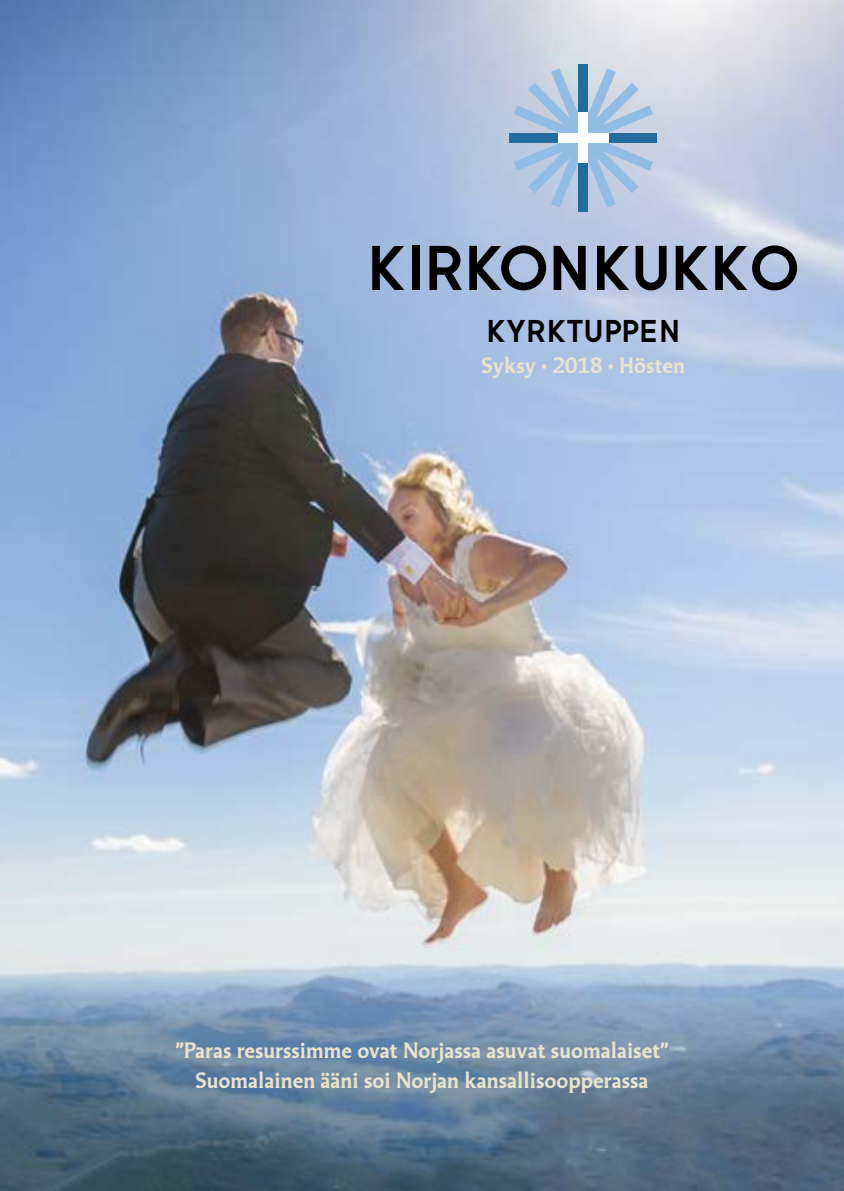
<style>
.page{position:relative;width:844px;height:1191px;background:#fff}
.page>*{position:absolute;margin:0;border:0;box-sizing:border-box;transform-origin:0 0}
.t1{font:700 63px "Sofia";color:#000}
.t2{font:700 31.5px "Sofia";letter-spacing:.02em;color:#000}
.t3{font:700 21px/29.8px "Martti Display";color:#e9e3cd;text-align:center}
</style>
<div class="page">
<img style="left:0;top:0;width:843px;height:1191px">
<div style="left:509px;top:133px;width:147px;height:10px;background:#236d9c"></div>
<div style="left:578px;top:64px;width:10px;height:147px;background:#236d9c"></div>
<svg style="left:513px;top:68px;width:140px;height:140px;background:#a5c0dd"></svg>
<div style="left:578px;top:113px;width:10px;height:50px;background:#fff"></div>
<div style="left:558px;top:133px;width:50px;height:10px;background:#fff"></div>
<h1 class="t1" style="left:367px;top:230px;width:433px">KIRKONKUKKO</h1>
<h2 class="t2" style="left:486px;top:312px;width:195px">KYRKTUPPEN</h2>
<p class="t3" style="left:481px;top:351px;width:205px">Syksy • 2018 • Hösten</p>
<p class="t3" style="left:175px;top:1036px;width:494px">”Paras resurssimme ovat Norjassa asuvat suomalaiset”<br>Suomalainen ääni soi Norjan kansallisoopperassa</p>
</div>
